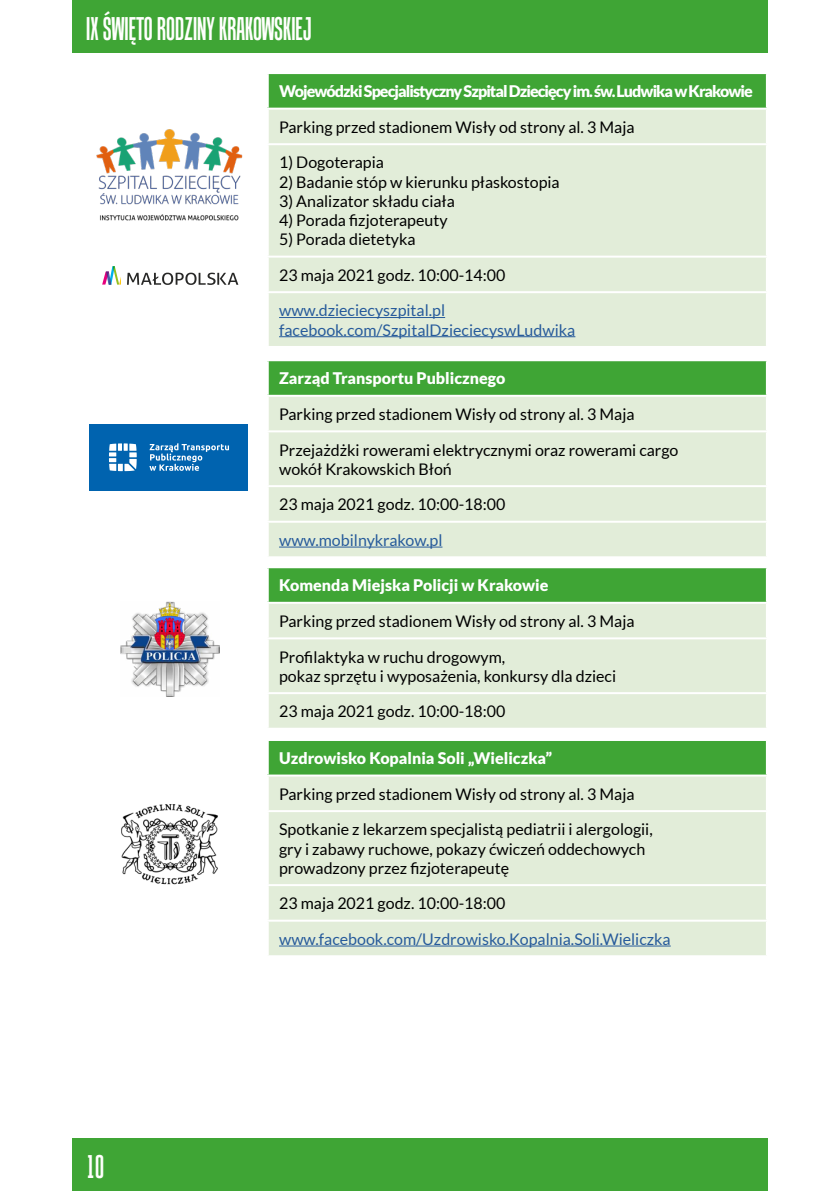
<style>
.page{position:relative;width:840px;height:1191px;background:#fff}
.page>*{position:absolute;margin:0;border:0;box-sizing:border-box;transform-origin:0 0}
.t1{font:30px "Tandelle Rg";color:#fffffd}
.t2{font:16px/19.2px "Lato";color:#000}
.t3{font:16px/19.2px "Lato";color:#275b9b}
.t4{font:900 16px "Lato";color:#fff}
.t5{font:900 16px "Lato";letter-spacing:-.06em;color:#fff}
</style>
<div class="page">
<div style="left:72px;top:0;width:695px;height:53px;background:#3fa535"></div>
<div style="left:72px;top:1138px;width:695px;height:53px;background:#3fa535"></div>
<img style="left:96px;top:129px;width:147px;height:92px">
<div style="left:267px;top:73px;width:499px;height:36px;background:#3fa535"></div>
<div style="left:268px;top:110px;width:497px;height:236px;background:#e2edd9"></div>
<hr style="left:266px;top:72px;width:501px;height:2px;background:#fff">
<hr style="left:266px;top:74px;width:2px;height:34px;background:#fff">
<hr style="left:765px;top:74px;width:2px;height:34px;background:#fff">
<hr style="left:266px;top:108px;width:501px;height:2px;background:#fff">
<hr style="left:266px;top:143px;width:501px;height:2px;background:#fff">
<hr style="left:266px;top:256px;width:501px;height:2px;background:#fff">
<hr style="left:266px;top:291px;width:501px;height:2px;background:#fff">
<hr style="left:279px;top:317px;width:166px;height:1px;background:#275b9b">
<hr style="left:279px;top:336px;width:296px;height:1px;background:#275b9b">
<div style="left:89px;top:424px;width:159px;height:66px;background:#0063af"></div>
<svg style="left:109px;top:443px;width:28px;height:28px"></svg>
<svg style="left:149px;top:443px;width:80px;height:28px"></svg>
<div style="left:267px;top:360px;width:499px;height:36px;background:#3fa535"></div>
<div style="left:268px;top:397px;width:497px;height:159px;background:#e2edd9"></div>
<hr style="left:266px;top:359px;width:501px;height:2px;background:#fff">
<hr style="left:266px;top:361px;width:2px;height:34px;background:#fff">
<hr style="left:765px;top:361px;width:2px;height:34px;background:#fff">
<hr style="left:266px;top:395px;width:501px;height:2px;background:#fff">
<hr style="left:266px;top:430px;width:501px;height:2px;background:#fff">
<hr style="left:266px;top:485px;width:501px;height:2px;background:#fff">
<hr style="left:266px;top:521px;width:501px;height:2px;background:#fff">
<hr style="left:279px;top:546px;width:163px;height:1px;background:#275b9b">
<svg style="left:127px;top:273px;width:111px;height:12px"></svg>
<svg style="left:102px;top:266px;width:19px;height:18px"></svg>
<img style="left:120px;top:601px;width:99px;height:95px">
<img style="left:121px;top:804px;width:97px;height:81px">
<div style="left:267px;top:567px;width:499px;height:36px;background:#3fa535"></div>
<div style="left:268px;top:604px;width:497px;height:123px;background:#e2edd9"></div>
<hr style="left:266px;top:566px;width:501px;height:2px;background:#fff">
<hr style="left:266px;top:568px;width:2px;height:34px;background:#fff">
<hr style="left:765px;top:568px;width:2px;height:34px;background:#fff">
<hr style="left:266px;top:602px;width:501px;height:2px;background:#fff">
<hr style="left:266px;top:637px;width:501px;height:2px;background:#fff">
<hr style="left:266px;top:692px;width:501px;height:2px;background:#fff">
<div style="left:267px;top:740px;width:499px;height:35px;background:#3fa535"></div>
<div style="left:268px;top:776px;width:497px;height:179px;background:#e2edd9"></div>
<hr style="left:266px;top:739px;width:501px;height:2px;background:#fff">
<hr style="left:266px;top:741px;width:2px;height:33px;background:#fff">
<hr style="left:765px;top:741px;width:2px;height:33px;background:#fff">
<hr style="left:266px;top:774px;width:501px;height:2px;background:#fff">
<hr style="left:266px;top:810px;width:501px;height:2px;background:#fff">
<hr style="left:266px;top:884px;width:501px;height:2px;background:#fff">
<hr style="left:266px;top:919px;width:501px;height:2px;background:#fff">
<hr style="left:279px;top:945px;width:391px;height:1px;background:#275b9b">
<h1 class="t1" style="left:86px;top:10px;width:227px">IX ŚWIĘTO RODZINY KRAKOWSKIEJ</h1>
<h1 class="t1" style="left:86px;top:1148px;width:19px">10</h1>
<p class="t5" style="left:279px;top:82px;width:475px">Wojewódzki Specjalistyczny Szpital Dziecięcy im. św. Ludwika w Krakowie</p>
<p class="t2" style="left:279px;top:117px;width:357px">Parking przed stadionem Wisły od strony al. 3 Maja</p>
<p class="t2" style="left:279px;top:153px;width:106px">1) Dogoterapia</p>
<p class="t2" style="left:279px;top:172px;width:282px">2) Badanie stóp w kierunku płaskostopia</p>
<p class="t2" style="left:279px;top:191px;width:177px">3) Analizator składu ciała</p>
<p class="t2" style="left:279px;top:210px;width:170px">4) Porada fizjoterapeuty</p>
<p class="t2" style="left:279px;top:230px;width:138px">5) Porada dietetyka</p>
<p class="t2" style="left:279px;top:265px;width:228px">23 maja 2021 godz. 10:00-14:00</p>
<p class="t3" style="left:279px;top:301px;width:297px">www.dzieciecyszpital.pl facebook.com/SzpitalDzieciecyswLudwika</p>
<p class="t4" style="left:279px;top:369px;width:228px">Zarząd Transportu Publicznego</p>
<p class="t2" style="left:279px;top:404px;width:357px">Parking przed stadionem Wisły od strony al. 3 Maja</p>
<p class="t2" style="left:279px;top:440px;width:400px">Przejażdżki rowerami elektrycznymi oraz rowerami cargo wokół Krakowskich Błoń</p>
<p class="t2" style="left:279px;top:495px;width:228px">23 maja 2021 godz. 10:00-18:00</p>
<p class="t3" style="left:279px;top:530px;width:165px">www.mobilnykrakow.pl</p>
<p class="t4" style="left:279px;top:576px;width:271px">Komenda Miejska Policji w Krakowie</p>
<p class="t2" style="left:279px;top:611px;width:357px">Parking przed stadionem Wisły od strony al. 3 Maja</p>
<p class="t2" style="left:279px;top:647px;width:338px">Profilaktyka w ruchu drogowym,<br>pokaz sprzętu i wyposażenia, konkursy dla dzieci</p>
<p class="t2" style="left:279px;top:702px;width:228px">23 maja 2021 godz. 10:00-18:00</p>
<p class="t4" style="left:279px;top:749px;width:274px">Uzdrowisko Kopalnia Soli „Wieliczka”</p>
<p class="t2" style="left:279px;top:784px;width:357px">Parking przed stadionem Wisły od strony al. 3 Maja</p>
<p class="t2" style="left:279px;top:820px;width:375px">Spotkanie z lekarzem specjalistą pediatrii i alergologii, gry i zabawy ruchowe, pokazy ćwiczeń oddechowych prowadzony przez fizjoterapeutę</p>
<p class="t2" style="left:279px;top:893px;width:228px">23 maja 2021 godz. 10:00-18:00</p>
<p class="t3" style="left:279px;top:929px;width:393px">www.facebook.com/Uzdrowisko.Kopalnia.Soli.Wieliczka</p>
</div>
